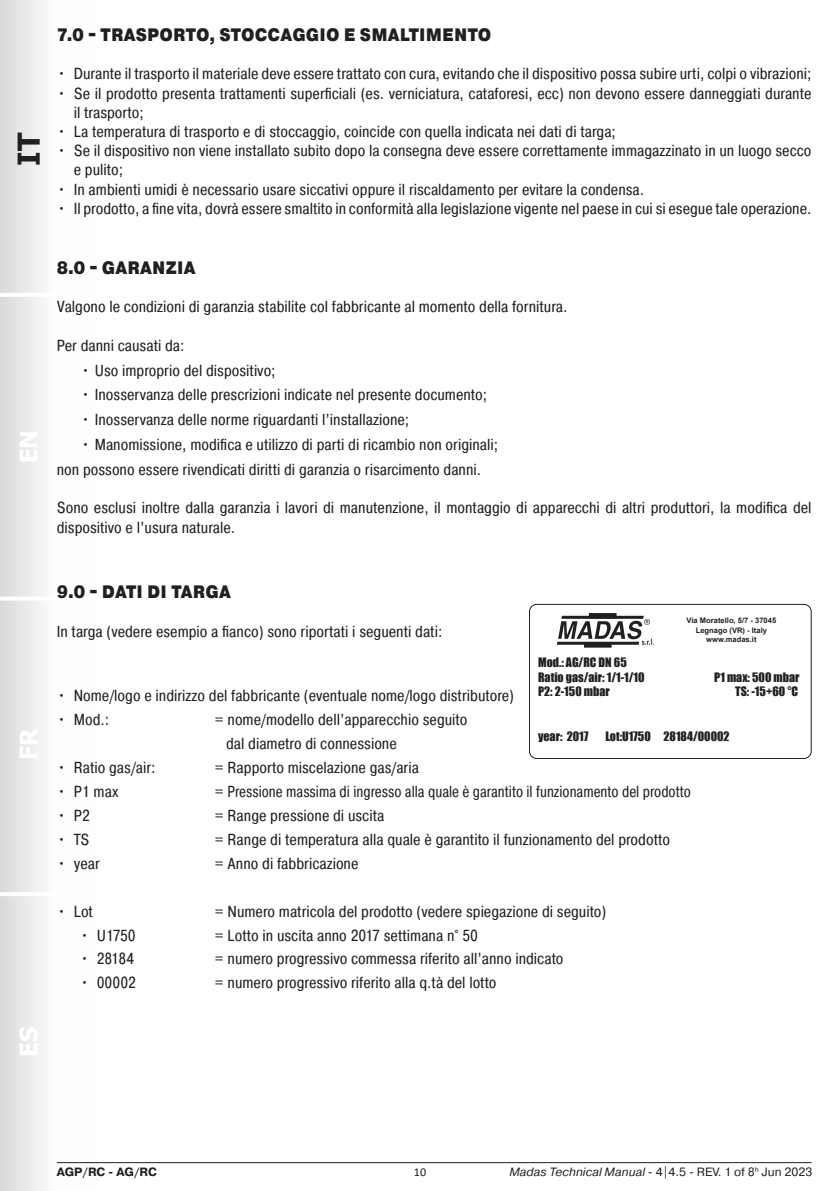
<style>
.page{position:relative;width:840px;height:1191px;background:#fff}
.page>*{position:absolute;margin:0;border:0;box-sizing:border-box;transform-origin:0 0}
.t1{font:700 30px "Tahoma";color:#231f20}
.t2{font:700 24px "Tahoma";color:#fff}
.t3{font:900 18px "Pragmatica Cond";letter-spacing:.01em;color:#231f20}
.t4{font:16px/19.2px "Pragmatica Cond";color:#231f20}
.t5{font:12px "Impact";color:#231f20}
.t6{font:12px "Pragmatica";color:#231f20}
.t7{font:700 12px "Pragmatica";color:#231f20}
.t8{font:12px "Calibri";color:#231f20}
.t9{font:700 7.6px "Arial";color:#231f20}
.s1{font-style:italic}
</style>
<div class="page">
<div style="left:0;top:0;width:99px;height:1191px;background:linear-gradient(to right,#dfe0e1,#fff)"></div>
<hr style="left:0;top:892px;width:96px;height:4px;background:#fff">
<hr style="left:0;top:596px;width:99px;height:4px;background:#fff">
<hr style="left:0;top:293px;width:99px;height:4px;background:#fff">
<hr style="left:57px;top:1162px;width:754px;height:1px;background:#231f20">
<div style="left:529px;top:604px;width:282px;height:155px;border:1px solid #231f20;border-radius:7px"></div>
<hr style="left:561px;top:616px;width:82px;height:3px;background:#231f20">
<div style="left:588px;top:613px;width:28px;height:5px;background:#231f20"></div>
<div style="left:583px;top:642px;width:28px;height:5px;background:#231f20"></div>
<svg style="left:558px;top:619px;width:95px;height:26px"></svg>
<h1 class="t1" style="left:8px;top:166px;width:34px;rotate:-90deg">IT</h1>
<p class="t3" style="left:57px;top:23px;width:436px">7.0 - TRASPORTO, STOCCAGGIO E SMALTIMENTO</p>
<p class="t4" style="left:57px;top:64px;width:755px">• Durante il trasporto il materiale deve essere trattato con cura, evitando che il dispositivo possa subire urti, colpi o vibrazioni;</p>
<p class="t4" style="left:74px;top:83px;width:739px;text-indent:-17px">• Se il prodotto presenta trattamenti superficiali (es. verniciatura, cataforesi, ecc) non devono essere danneggiati durante il trasporto;</p>
<p class="t4" style="left:57px;top:122px;width:560px">• La temperatura di trasporto e di stoccaggio, coincide con quella indicata nei dati di targa;</p>
<p class="t4" style="left:74px;top:141px;width:739px;text-indent:-17px">• Se il dispositivo non viene installato subito dopo la consegna deve essere correttamente immagazzinato in un luogo secco e pulito;</p>
<p class="t4" style="left:57px;top:179px;width:588px">• In ambienti umidi è necessario usare siccativi oppure il riscaldamento per evitare la condensa.</p>
<p class="t4" style="left:57px;top:199px;width:756px">• Il prodotto, a fine vita, dovrà essere smaltito in conformità alla legislazione vigente nel paese in cui si esegue tale operazione.</p>
<h2 class="t2" style="left:12px;top:463px;width:35px;rotate:-90deg">EN</h2>
<p class="t3" style="left:57px;top:256px;width:140px">8.0 - GARANZIA</p>
<p class="t4" style="left:57px;top:297px;width:512px">Valgono le condizioni di garanzia stabilite col fabbricante al momento della fornitura.</p>
<p class="t4" style="left:57px;top:335px;width:129px">Per danni causati da:</p>
<p class="t4" style="left:81px;top:360px;width:196px">• Uso improprio del dispositivo;</p>
<p class="t4" style="left:81px;top:385px;width:408px">• Inosservanza delle prescrizioni indicate nel presente documento;</p>
<p class="t4" style="left:81px;top:410px;width:330px">• Inosservanza delle norme riguardanti l’installazione;</p>
<p class="t4" style="left:81px;top:435px;width:418px">• Manomissione, modifica e utilizzo di parti di ricambio non originali;</p>
<p class="t4" style="left:57px;top:460px;width:426px">non possono essere rivendicati diritti di garanzia o risarcimento danni.</p>
<p class="t4" style="left:57px;top:498px;width:756px">Sono esclusi inoltre dalla garanzia i lavori di manutenzione, il montaggio di apparecchi di altri produttori, la modifica del dispositivo e l’usura naturale.</p>
<h2 class="t2" style="left:12px;top:760px;width:33px;rotate:-90deg">FR</h2>
<h2 class="t2" style="left:12px;top:1056px;width:31px;rotate:-90deg">ES</h2>
<p class="t3" style="left:57px;top:580px;width:176px">9.0 - DATI DI TARGA</p>
<p class="t4" style="left:57px;top:621px;width:387px">In targa (vedere esempio a fianco) sono riportati i seguenti dati:</p>
<p class="t9" style="left:686px;top:615px;width:91px">Via Moratello, 5/7 - 37045</p>
<p class="t9" style="left:695px;top:624px;width:73px">Legnago (VR) - Italy</p>
<p class="t9" style="left:705px;top:633px;width:52px">www.madas.it</p>
<p class="t5" style="left:538px;top:653px;width:90px">Mod.: AG/RC DN 65</p>
<p class="t5" style="left:538px;top:667px;width:108px">Ratio gas/air: 1/1-1/10</p>
<p class="t5" style="left:714px;top:667px;width:87px">P1 max: 500 mbar</p>
<p class="t5" style="left:538px;top:682px;width:73px">P2: 2-150 mbar</p>
<p class="t5" style="left:734px;top:682px;width:65px">TS: -15+60 °C</p>
<p class="t5" style="left:538px;top:727px;width:52px">year: 2017</p>
<p class="t5" style="left:605px;top:727px;width:126px">Lot:U1750 28184/00002</p>
<p class="t4" style="left:57px;top:685px;width:458px">• Nome/logo e indirizzo del fabbricante (eventuale nome/logo distributore)</p>
<p class="t4" style="left:57px;top:709px;width:54px">• Mod.:</p>
<p class="t4" style="left:215px;top:709px;width:254px">= nome/modello dell’apparecchio seguito</p>
<p class="t4" style="left:226px;top:733px;width:172px">dal diametro di connessione</p>
<p class="t4" style="left:57px;top:757px;width:100px">• Ratio gas/air:</p>
<p class="t4" style="left:215px;top:757px;width:205px">= Rapporto miscelazione gas/aria</p>
<p class="t4" style="left:57px;top:781px;width:63px">• P1 max</p>
<p class="t4" style="left:215px;top:781px;width:477px">= Pressione massima di ingresso alla quale è garantito il funzionamento del prodotto</p>
<p class="t4" style="left:57px;top:805px;width:35px">• P2</p>
<p class="t4" style="left:215px;top:805px;width:171px">= Range pressione di uscita</p>
<p class="t4" style="left:57px;top:829px;width:34px">• TS</p>
<p class="t4" style="left:215px;top:829px;width:456px">= Range di temperatura alla quale è garantito il funzionamento del prodotto</p>
<p class="t4" style="left:57px;top:853px;width:45px">• year</p>
<p class="t4" style="left:215px;top:853px;width:145px">= Anno di fabbricazione</p>
<p class="t4" style="left:57px;top:901px;width:38px">• Lot</p>
<p class="t4" style="left:215px;top:901px;width:393px">= Numero matricola del prodotto (vedere spiegazione di seguito)</p>
<p class="t4" style="left:80px;top:925px;width:57px">• U1750</p>
<p class="t4" style="left:215px;top:925px;width:264px">= Lotto in uscita anno 2017 settimana n° 50</p>
<p class="t4" style="left:80px;top:949px;width:56px">• 28184</p>
<p class="t4" style="left:215px;top:949px;width:350px">= numero progressivo commessa riferito all’anno indicato</p>
<p class="t4" style="left:80px;top:973px;width:58px">• 00002</p>
<p class="t4" style="left:215px;top:973px;width:283px">= numero progressivo riferito alla q.tà del lotto</p>
<p class="t7" style="left:57px;top:1164px;width:101px">AGP/RC - AG/RC</p>
<p class="t6" style="left:509px;top:1164px;width:304px"><span class="s1">Madas Technical Manual</span> - 4|4.5 - REV. 1 of 8<sup>h</sup> Jun 2023</p>
<p class="t8" style="left:413px;top:1163px;width:14px">10</p>
</div>
